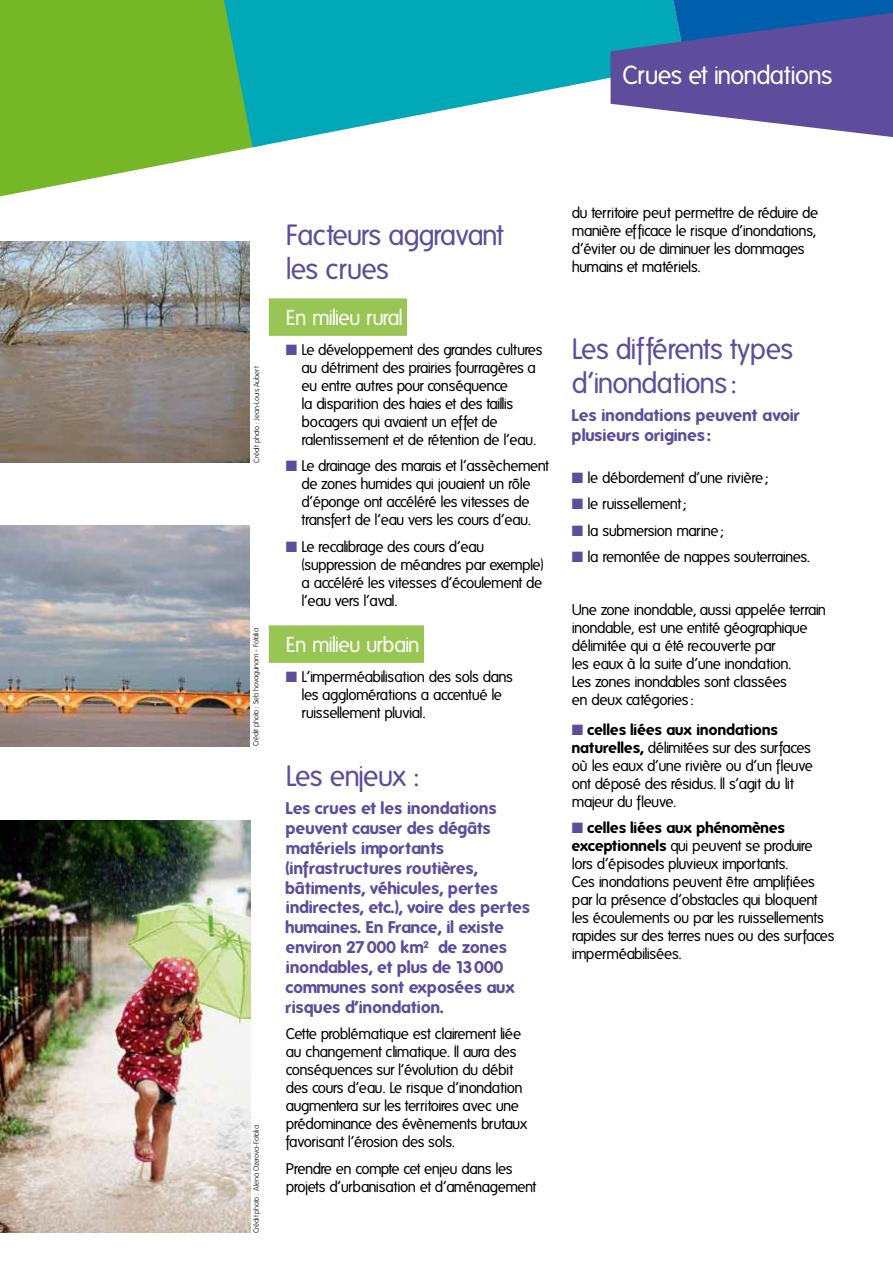
<style>
.page{position:relative;width:893px;height:1263px;background:#fff}
.page>*{position:absolute;margin:0;border:0;box-sizing:border-box;transform-origin:0 0}
.t1{font:28.5px/34.2px "Folks";letter-spacing:-.03em;color:#5d4d9c}
.t2{font:25.35px "Folks";letter-spacing:-.035em;color:#fff}
.t3{font:21px "Folks";letter-spacing:-.06em;color:#fff}
.t4{font:700 16.5px/19.8px "Folks";color:#5d4d9c}
.t5{font:15px/18px "Folks";letter-spacing:-.035em;color:#000}
.t6{font:300 7.5px "Folks";letter-spacing:-.035em;color:#000}
.s1{color:#5d4d9c}
.s2{font-weight:700}
</style>
<div class="page">
<svg style="left:0;top:0;width:254px;height:196px;background:#87c043"></svg>
<svg style="left:224px;top:0;width:387px;height:147px;fill:#00a8b8"></svg>
<svg style="left:611px;top:0;width:282px;height:137px;background:#5a6cac"></svg>
<img style="left:0;top:241px;width:250px;height:221px">
<img style="left:0;top:821px;width:250px;height:412px">
<img style="left:0;top:525px;width:249px;height:221px">
<div style="left:269px;top:298px;width:138px;height:38px;background:#98c554"></div>
<div style="left:269px;top:625px;width:155px;height:38px;background:#98c554"></div>
<h2 class="t2" style="left:623px;top:61px;width:211px">Crues et inondations</h2>
<p class="t6" style="left:253px;top:462px;width:98px;rotate:-90deg">Crédit photo : Jean-Louis Aubert</p>
<p class="t6" style="left:252px;top:746px;width:120px;rotate:-90deg">Crédit photo : Seb hovaguinam - Fotalia</p>
<p class="t6" style="left:252px;top:1233px;width:109px;rotate:-90deg">Crédit photo : Alena Ozerova-Fotolia</p>
<h1 class="t1" style="left:286px;top:218px;width:219px">Facteurs aggravant les crues</h1>
<h3 class="t3" style="left:286px;top:306px;width:118px">En milieu rural</h3>
<p class="t5" style="left:301px;top:341px;width:242px;text-indent:-16px"><span class="s1">■</span> Le développement des grandes cultures au détriment des prairies fourragères a eu entre autres pour conséquence<br>la disparition des haies et des taillis bocagers qui avaient un effet de ralentissement et de rétention de l’eau.</p>
<p class="t5" style="left:286px;top:457px;width:265px;text-align:center"><span class="s1">■</span> Le drainage des marais et l’assèchement de zones humides qui jouaient un rôle d’éponge ont accéléré les vitesses de transfert de l’eau vers les cours d’eau.</p>
<p class="t5" style="left:301px;top:538px;width:244px;text-indent:-16px"><span class="s1">■</span> Le recalibrage des cours d’eau (suppression de méandres par exemple) a accéléré les vitesses d’écoulement de l’eau vers l’aval.</p>
<h3 class="t3" style="left:286px;top:633px;width:135px">En milieu urbain</h3>
<p class="t5" style="left:301px;top:668px;width:213px;text-indent:-16px"><span class="s1">■</span> L’imperméabilisation des sols dans les agglomérations a accentué le ruissellement pluvial.</p>
<h1 class="t1" style="left:286px;top:760px;width:135px">Les enjeux :</h1>
<p class="t4" style="left:286px;top:799px;width:246px">Les crues et les inondations peuvent causer des dégâts matériels importants (infrastructures routières, bâtiments, véhicules, pertes indirectes, etc.), voire des pertes humaines. En France, il existe environ 27000 km<sup>2</sup>² de zones inondables, et plus de 13000 communes sont exposées aux risques d’inondation.</p>
<p class="t5" style="left:286px;top:1025px;width:243px">Cette problématique est clairement liée au changement climatique. Il aura des conséquences sur l’évolution du débit des cours d’eau. Le risque d’inondation augmentera sur les territoires avec une prédominance des évènements brutaux favorisant l’érosion des sols.</p>
<p class="t5" style="left:286px;top:1159px;width:252px">Prendre en compte cet enjeu dans les projets d’urbanisation et d’aménagement</p>
<p class="t5" style="left:572px;top:204px;width:248px">du territoire peut permettre de réduire de manière efficace le risque d’inondations, d’éviter ou de diminuer les dommages humains et matériels.</p>
<h1 class="t1" style="left:572px;top:332px;width:223px">Les différents types d’inondations :</h1>
<p class="t4" style="left:572px;top:406px;width:230px">Les inondations peuvent avoir plusieurs origines :</p>
<p class="t5" style="left:572px;top:469px;width:198px"><span class="s1">■</span> le débordement d’une rivière;</p>
<p class="t5" style="left:572px;top:495px;width:116px"><span class="s1">■</span> le ruissellement ;</p>
<p class="t5" style="left:572px;top:522px;width:153px"><span class="s1">■</span> la submersion marine ;</p>
<p class="t5" style="left:572px;top:548px;width:239px"><span class="s1">■</span> la remontée de nappes souterraines.</p>
<p class="t5" style="left:572px;top:601px;width:256px">Une zone inondable, aussi appelée terrain inondable, est une entité géographique délimitée qui a été recouverte par<br>les eaux à la suite d’une inondation.<br>Les zones inondables sont classées<br>en deux catégories :</p>
<p class="t5" style="left:572px;top:721px;width:242px"><span class="s1">■</span> <span class="s2">celles liées aux inondations naturelles,</span> délimitées sur des surfaces où les eaux d’une rivière ou d’un fleuve ont déposé des résidus. Il s’agit du lit majeur du fleuve.</p>
<p class="t5" style="left:572px;top:819px;width:264px"><span class="s1">■</span> <span class="s2">celles liées aux phénomènes exceptionnels</span> qui peuvent se produire lors d’épisodes pluvieux importants.<br>Ces inondations peuvent être amplifiées par la présence d’obstacles qui bloquent les écoulements ou par les ruissellements rapides sur des terres nues ou des surfaces imperméabilisées.</p>
</div>
